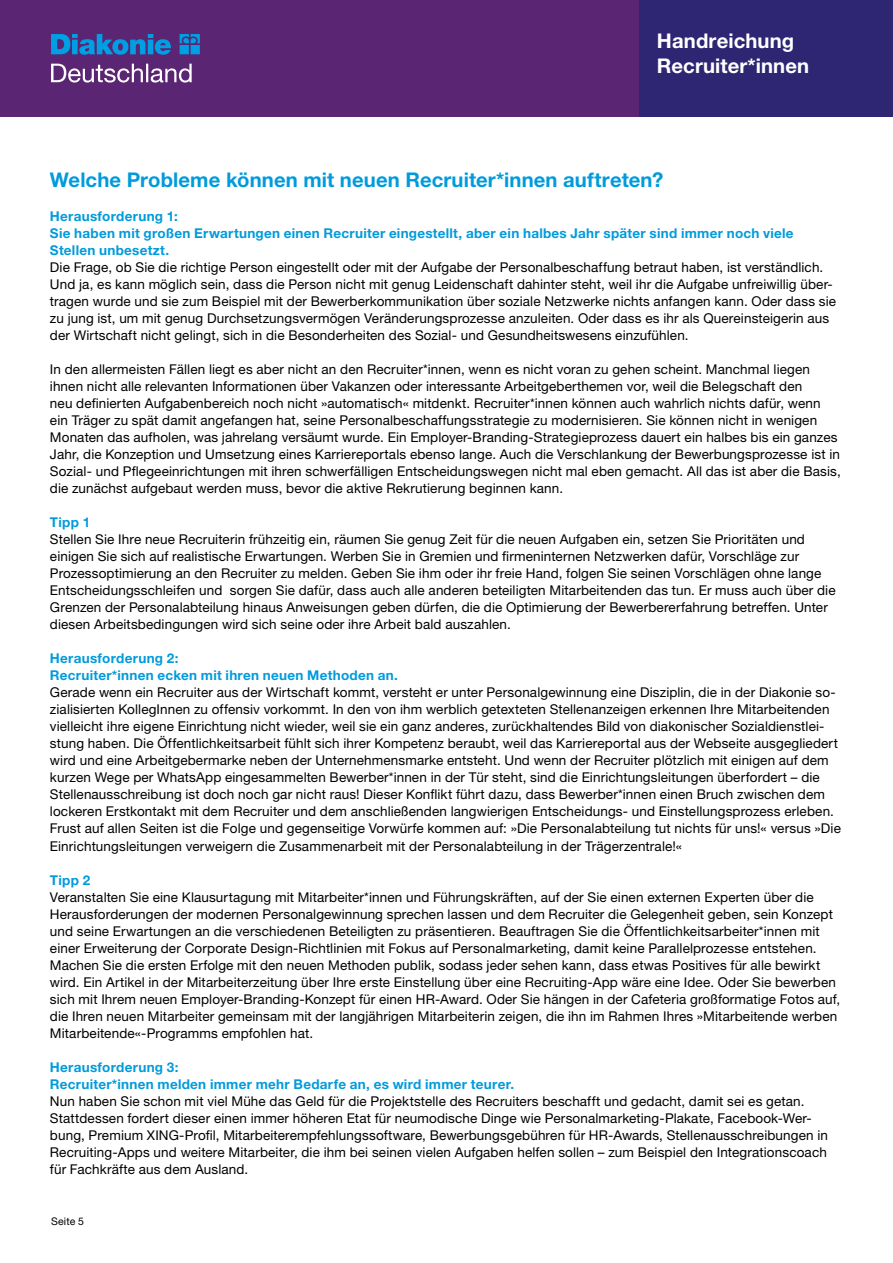
<style>
.page{position:relative;width:893px;height:1263px;background:#fff}
.page>*{position:absolute;margin:0;border:0;box-sizing:border-box;transform-origin:0 0}
._11_Fliesstext_9pt_4{font:700 20.25px "Helvetica Neue LT Pro";letter-spacing:.005em;color:#009bdc}
._21_Lead_Subheadline{font:700 20.25px/25.5px "Helvetica Neue LT Pro";letter-spacing:.005em;color:#fff}
._11_Fliesstext_9pt_4-2{font:13.5px/17px "Helvetica Neue LT Pro";letter-spacing:.01em;color:#000}
._11_Fliesstext_9pt_4-3{font:700 13.5px/17px "Helvetica Neue LT Pro";letter-spacing:.02em;color:#009bdc}
._12_Zwischentitel_9p{font:10.5px "Helvetica Neue LT Pro";letter-spacing:.02em;color:#000}
</style>
<div class="page">
<div style="left:0;top:0;width:893px;height:116px;background:#5a2572"></div>
<div style="left:640px;top:0;width:253px;height:116px;background:#2e2672"></div>
<svg style="left:51px;top:64px;width:141px;height:18px"></svg>
<svg style="left:51px;top:34px;width:149px;height:21px"></svg>
<p class="_21_Lead_Subheadline" style="left:657px;top:27px;width:154px">Handreichung<br>Recruiter*innen</p>
<p class="_11_Fliesstext_9pt_4" style="left:50px;top:167px;width:615px">Welche Probleme können mit neuen Recruiter*innen auftreten?</p>
<p class="_11_Fliesstext_9pt_4-3" style="left:50px;top:207px;width:129px">Herausforderung 1:</p>
<p class="_11_Fliesstext_9pt_4-3" style="left:50px;top:224px;width:745px">Sie haben mit großen Erwartungen einen Recruiter eingestellt, aber ein halbes Jahr später sind immer noch viele<br>Stellen unbesetzt.</p>
<p class="_11_Fliesstext_9pt_4-2" style="left:50px;top:259px;width:788px">Die Frage, ob Sie die richtige Person eingestellt oder mit der Aufgabe der Personalbeschaffung betraut haben, ist verständlich.<br>Und ja, es kann möglich sein, dass die Person nicht mit genug Leidenschaft dahinter steht, weil ihr die Aufgabe unfreiwillig über&shy;tragen wurde und sie zum Beispiel mit der Bewerberkommunikation über soziale Netzwerke nichts anfangen kann. Oder dass sie zu jung ist, um mit genug Durchsetzungsvermögen Veränderungsprozesse anzuleiten. Oder dass es ihr als Quereinsteigerin aus der Wirtschaft nicht gelingt, sich in die Besonderheiten des Sozial- und Gesundheitswesens einzufühlen.</p>
<p class="_11_Fliesstext_9pt_4-2" style="left:50px;top:361px;width:792px">In den allermeisten Fällen liegt es aber nicht an den Recruiter*innen, wenn es nicht voran zu gehen scheint. Manchmal liegen ihnen nicht alle relevanten Informationen über Vakanzen oder interessante Arbeitgeberthemen vor, weil die Belegschaft den<br>neu definierten Aufgabenbereich noch nicht »automatisch« mitdenkt. Recruiter*innen können auch wahrlich nichts dafür, wenn ein Träger zu spät damit angefangen hat, seine Personalbeschaffungsstrategie zu modernisieren. Sie können nicht in wenigen Monaten das aufholen, was jahrelang versäumt wurde. Ein Employer-Branding-Strategieprozess dauert ein halbes bis ein ganzes Jahr, die Konzeption und Umsetzung eines Karriereportals ebenso lange. Auch die Verschlankung der Bewerbungsprozesse ist in Sozial- und Pflegeeinrichtungen mit ihren schwerfälligen Entscheidungswegen nicht mal eben gemacht. All das ist aber die Basis, die zunächst aufgebaut werden muss, bevor die aktive Rekrutierung beginnen kann.</p>
<p class="_11_Fliesstext_9pt_4-3" style="left:50px;top:514px;width:42px">Tipp 1</p>
<p class="_11_Fliesstext_9pt_4-2" style="left:50px;top:531px;width:787px">Stellen Sie Ihre neue Recruiterin frühzeitig ein, räumen Sie genug Zeit für die neuen Aufgaben ein, setzen Sie Prioritäten und einigen Sie sich auf realistische Erwartungen. Werben Sie in Gremien und firmeninternen Netzwerken dafür, Vorschläge zur Prozessoptimierung an den Recruiter zu melden. Geben Sie ihm oder ihr freie Hand, folgen Sie seinen Vorschlägen ohne lange Entscheidungsschleifen und sorgen Sie dafür, dass auch alle anderen beteiligten Mitarbeitenden das tun. Er muss auch über die Grenzen der Personalabteilung hinaus Anweisungen geben dürfen, die die Optimierung der Bewerbererfahrung betreffen. Unter diesen Arbeitsbedingungen wird sich seine oder ihre Arbeit bald auszahlen.</p>
<p class="_11_Fliesstext_9pt_4-3" style="left:50px;top:650px;width:130px">Herausforderung 2:</p>
<p class="_11_Fliesstext_9pt_4-3" style="left:50px;top:667px;width:349px">Recruiter*innen ecken mit ihren neuen Methoden an.</p>
<p class="_11_Fliesstext_9pt_4-2" style="left:50px;top:684px;width:792px">Gerade wenn ein Recruiter aus der Wirtschaft kommt, versteht er unter Personalgewinnung eine Disziplin, die in der Diakonie so&shy;zialisierten KollegInnen zu offensiv vorkommt. In den von ihm werblich getexteten Stellenanzeigen erkennen Ihre Mitarbeitenden vielleicht ihre eigene Einrichtung nicht wieder, weil sie ein ganz anderes, zurückhaltendes Bild von diakonischer Sozialdienstlei&shy;stung haben. Die Öffentlichkeitsarbeit fühlt sich ihrer Kompetenz beraubt, weil das Karriereportal aus der Webseite ausgegliedert wird und eine Arbeitgebermarke neben der Unternehmensmarke entsteht. Und wenn der Recruiter plötzlich mit einigen auf dem kurzen Wege per WhatsApp eingesammelten Bewerber*innen in der Tür steht, sind die Einrichtungsleitungen überfordert – die Stellenausschreibung ist doch noch gar nicht raus! Dieser Konflikt führt dazu, dass Bewerber*innen einen Bruch zwischen dem lockeren Erstkontakt mit dem Recruiter und dem anschließenden langwierigen Entscheidungs- und Einstellungsprozess erleben.<br>Frust auf allen Seiten ist die Folge und gegenseitige Vorwürfe kommen auf: »Die Personalabteilung tut nichts für uns!« versus »Die Einrichtungsleitungen verweigern die Zusammenarbeit mit der Personalabteilung in der Trägerzentrale!«</p>
<p class="_11_Fliesstext_9pt_4-3" style="left:50px;top:871px;width:42px">Tipp 2</p>
<p class="_11_Fliesstext_9pt_4-2" style="left:50px;top:888px;width:792px">Veranstalten Sie eine Klausurtagung mit Mitarbeiter*innen und Führungskräften, auf der Sie einen externen Experten über die Herausforderungen der modernen Personalgewinnung sprechen lassen und dem Recruiter die Gelegenheit geben, sein Konzept und seine Erwartungen an die verschiedenen Beteiligten zu präsentieren. Beauftragen Sie die Öffentlichkeitsarbeiter*innen mit einer Erweiterung der Corporate Design-Richtlinien mit Fokus auf Personalmarketing, damit keine Parallelprozesse entstehen.<br>Machen Sie die ersten Erfolge mit den neuen Methoden publik, sodass jeder sehen kann, dass etwas Positives für alle bewirkt wird. Ein Artikel in der Mitarbeiterzeitung über Ihre erste Einstellung über eine Recruiting-App wäre eine Idee. Oder Sie bewerben sich mit Ihrem neuen Employer-Branding-Konzept für einen HR-Award. Oder Sie hängen in der Cafeteria großformatige Fotos auf, die Ihren neuen Mitarbeiter gemeinsam mit der langjährigen Mitarbeiterin zeigen, die ihn im Rahmen Ihres »Mitarbeitende werben Mitarbeitende«-Programms empfohlen hat.</p>
<p class="_11_Fliesstext_9pt_4-3" style="left:50px;top:1058px;width:466px">Herausforderung 3:<br>Recruiter*innen melden immer mehr Bedarfe an, es wird immer teurer.</p>
<p class="_11_Fliesstext_9pt_4-2" style="left:50px;top:1092px;width:779px">Nun haben Sie schon mit viel Mühe das Geld für die Projektstelle des Recruiters beschafft und gedacht, damit sei es getan.<br>Stattdessen fordert dieser einen immer höheren Etat für neumodische Dinge wie Personalmarketing-Plakate, Facebook-Wer&shy;bung, Premium XING-Profil, Mitarbeiterempfehlungssoftware, Bewerbungsgebühren für HR-Awards, Stellenausschreibungen in Recruiting-Apps und weitere Mitarbeiter, die ihm bei seinen vielen Aufgaben helfen sollen – zum Beispiel den Integrationscoach für Fachkräfte aus dem Ausland.</p>
<p class="_12_Zwischentitel_9p" style="left:51px;top:1214px;width:35px">Seite 5</p>
</div>
